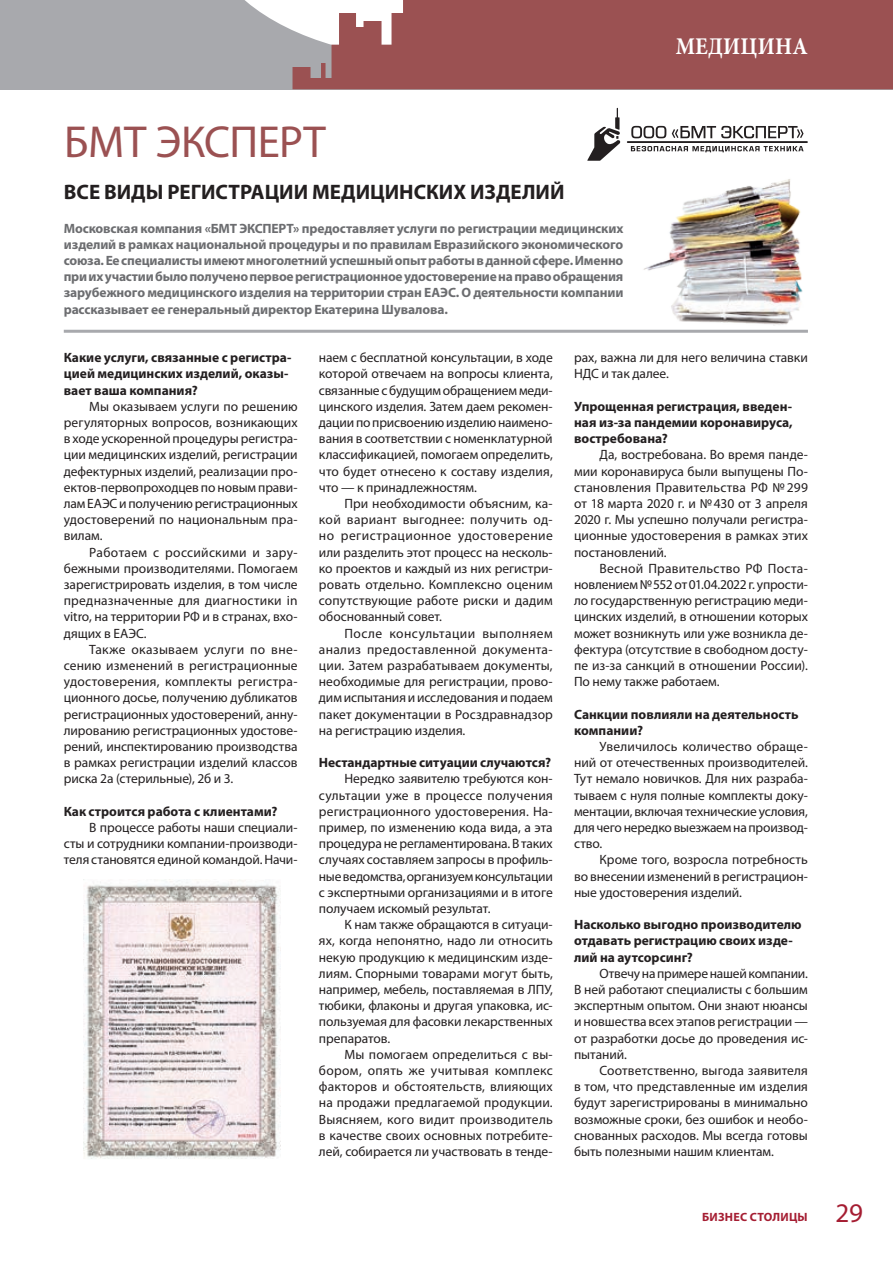
<style>
.page{position:relative;width:893px;height:1263px;background:#fff}
.page>*{position:absolute;margin:0;border:0;box-sizing:border-box;transform-origin:0 0}
.Заголовок{font:45px "Myriad Pro";letter-spacing:-.01em;color:#9b5152}
.t1{font:27px "Myriad Pro";color:#a51d32}
.t2{font:700 24px "Minion Pro";letter-spacing:.01em;color:#fff;scale:.91 1}
.Подзаголовок{font:700 21px "Myriad Pro";color:#231f20}
.текст{font:13.5px/16.2px "Myriad Pro";letter-spacing:-.005em;color:#231f20;text-align:justify}
.Lead{font:700 13.5px/16.2px "Myriad Pro";letter-spacing:-.01em;color:#6c6d70;text-align:justify}
.вопрос{font:700 13.5px/16.2px "Myriad Pro";color:#231f20}
.t3{font:700 12px "Myriad Pro";letter-spacing:.02em;color:#a51d32}
</style>
<div class="page">
<div style="left:0;top:0;width:893px;height:89px;background:#a8a9ad"></div>
<svg style="left:245px;top:0;width:47px;height:30px"></svg>
<svg style="left:292px;top:0;width:601px;height:89px;background:#a15d5e"></svg>
<img style="left:629px;top:179px;width:179px;height:151px">
<img style="left:84px;top:880px;width:196px;height:279px">
<svg style="left:587px;top:108px;width:33px;height:53px"></svg>
<hr style="left:627px;top:141px;width:181px;height:2px;background:#231f20">
<svg style="left:631px;top:146px;width:172px;height:6px"></svg>
<svg style="left:631px;top:126px;width:35px;height:12px"></svg>
<svg style="left:672px;top:126px;width:131px;height:12px"></svg>
<hr style="left:64px;top:330px;width:744px;height:3px;background:#a8a9ad">
<p class="Заголовок" style="left:64px;top:114px;width:263px">БМТ ЭКСПЕРТ</p>
<p class="Подзаголовок" style="left:64px;top:178px;width:502px">ВСЕ ВИДЫ РЕГИСТРАЦИИ МЕДИЦИНСКИХ ИЗДЕЛИЙ</p>
<p class="Lead" style="left:64px;top:219px;width:561px">Московская компания «БМТ ЭКСПЕРТ» предоставляет услуги по регистрации медицинских изделий в рамках национальной процедуры и по правилам Евразийского экономического союза. Ее специалисты имеют многолетний успешный опыт работы в данной сфере. Именно при их участии было получено первое регистрационное удостоверение на право обращения зарубежного медицинского изделия на территории стран ЕАЭС. О деятельности компании рассказывает ее генеральный директор Екатерина Шувалова.</p>
<p class="t2" style="left:676px;top:29px;width:147px">МЕДИЦИНА</p>
<p class="вопрос" style="left:64px;top:349px;width:229px">Какие услуги, связанные с регистра&shy;цией медицинских изделий, оказы&shy;вает ваша компания?</p>
<p class="текст" style="left:64px;top:398px;width:235px;text-indent:26px">Мы оказываем услуги по решению регуляторных вопросов, возникающих в ходе ускоренной процедуры регистра‑ ции медицинских изделий, регистрации дефектурных изделий, реализации про‑ ектов-первопроходцев по новым прави‑ лам ЕАЭС и получению регистрационных удостоверений по национальным пра‑ вилам.</p>
<p class="текст" style="left:64px;top:544px;width:235px;text-indent:26px">Работаем с российскими и зару‑ бежными производителями. Помогаем зарегистрировать изделия, в том числе предназначенные для диагностики in vitro, на территории РФ и в странах, вхо‑ дящих в ЕАЭС.</p>
<p class="текст" style="left:64px;top:641px;width:235px;text-indent:26px">Также оказываем услуги по вне‑ сению изменений в регистрационные удостоверения, комплекты регистра‑ ционного досье, получению дубликатов регистрационных удостоверений, анну‑ лированию регистрационных удостове‑ рений, инспектированию производства в рамках регистрации изделий классов риска 2а (стерильные), 2б и 3.</p>
<p class="вопрос" style="left:64px;top:803px;width:215px">Как строится работа с клиентами?</p>
<p class="текст" style="left:64px;top:819px;width:235px;text-indent:26px">В процессе работы наши специали‑ сты и сотрудники компании-производи‑ теля становятся единой командой. Начи‑</p>
<p class="текст" style="left:319px;top:349px;width:235px">наем с бесплатной консультации, в ходе которой отвечаем на вопросы клиента, связанные с будущим обращением меди‑ цинского изделия. Затем даем рекомен‑ дации по присвоению изделию наимено‑ вания в соответствии с номенклатурной классификацией, помогаем определить, что будет отнесено к составу изделия, что — к принадлежностям.</p>
<p class="текст" style="left:319px;top:495px;width:235px;text-indent:26px">При необходимости объясним, ка‑ кой вариант выгоднее: получить од‑ но регистрационное удостоверение или разделить этот процесс на несколь‑ ко проектов и каждый из них регистри‑ ровать отдельно. Комплексно оценим сопутствующие работе риски и дадим обоснованный совет.</p>
<p class="текст" style="left:319px;top:625px;width:235px;text-indent:26px">После консультации выполняем анализ предоставленной документа‑ ции. Затем разрабатываем документы, необходимые для регистрации, прово‑ дим испытания и исследования и подаем пакет документации в Росздравнадзор на регистрацию изделия.</p>
<p class="вопрос" style="left:319px;top:754px;width:234px">Нестандартные ситуации случаются?</p>
<p class="текст" style="left:319px;top:770px;width:235px;text-indent:26px">Нередко заявителю требуются кон‑ сультации уже в процессе получения регистрационного удостоверения. На‑ пример, по изменению кода вида, а эта процедура не регламентирована. В таких случаях составляем запросы в профиль‑ ные ведомства, организуем консультации с экспертными организациями и в итоге получаем искомый результат.</p>
<p class="текст" style="left:319px;top:916px;width:235px;text-indent:26px">К нам также обращаются в ситуаци‑ ях, когда непонятно, надо ли относить некую продукцию к медицинским изде‑ лиям. Спорными товарами могут быть, например, мебель, поставляемая в ЛПУ, тюбики, флаконы и другая упаковка, ис‑ пользуемая для фасовки лекарственных препаратов.</p>
<p class="текст" style="left:319px;top:1046px;width:235px;text-indent:26px">Мы помогаем определиться с вы‑ бором, опять же учитывая комплекс факторов и обстоятельств, влияющих на продажи предлагаемой продукции.<br>Выясняем, кого видит производитель в качестве своих основных потребите‑ лей, собирается ли участвовать в тенде‑</p>
<p class="текст" style="left:574px;top:349px;width:235px">рах, важна ли для него величина ставки<br>НДС и так далее.</p>
<p class="вопрос" style="left:574px;top:398px;width:220px;text-align:justify">Упрощенная регистрация, введен&shy;ная из‑за пандемии коронавируса, востребована?</p>
<p class="текст" style="left:574px;top:446px;width:235px;text-indent:26px">Да, востребована. Во время панде‑ мии коронавируса были выпущены По‑ становления Правительства РФ №299 от 18 марта 2020 г. и №430 от 3 апреля 2020 г. Мы успешно получали регистра‑ ционные удостоверения в рамках этих постановлений.</p>
<p class="текст" style="left:574px;top:560px;width:235px;text-indent:26px">Весной Правительство РФ Поста‑ новлением №552 от 01.04.2022 г. упрости‑ ло государственную регистрацию меди‑ цинских изделий, в отношении которых может возникнуть или уже возникла де‑ фектура (отсутствие в свободном досту‑ пе из‑за санкций в отношении России).<br>По нему также работаем.</p>
<p class="вопрос" style="left:574px;top:705px;width:226px">Санкции повлияли на деятельность компании?</p>
<p class="текст" style="left:574px;top:738px;width:235px;text-indent:26px">Увеличилось количество обраще‑ ний от отечественных производителей.<br>Тут немало новичков. Для них разраба‑ тываем с нуля полные комплекты доку‑ ментации, включая технические условия, для чего нередко выезжаем на производ‑ ство.</p>
<p class="текст" style="left:574px;top:851px;width:235px;text-indent:26px">Кроме того, возросла потребность во внесении изменений в регистрацион‑ ные удостоверения изделий.</p>
<p class="вопрос" style="left:574px;top:916px;width:229px">Насколько выгодно производителю отдавать регистрацию своих изде&shy;лий на аутсорсинг?</p>
<p class="текст" style="left:574px;top:965px;width:235px;text-indent:26px">Отвечу на примере нашей компании.<br>В ней работают специалисты с большим экспертным опытом. Они знают нюансы и новшества всех этапов регистрации — от разработки досье до проведения ис‑ пытаний.</p>
<p class="текст" style="left:574px;top:1062px;width:235px;text-indent:26px">Соответственно, выгода заявителя в том, что представленные им изделия будут зарегистрированы в минимально возможные сроки, без ошибок и необо‑ снованных расходов. Мы всегда готовы быть полезными нашим клиентам.</p>
<p class="t3" style="left:702px;top:1209px;width:107px">БИЗНЕС СТОЛИЦЫ</p>
<h2 class="t1" style="left:835px;top:1196px;width:29px">29</h2>
</div>
